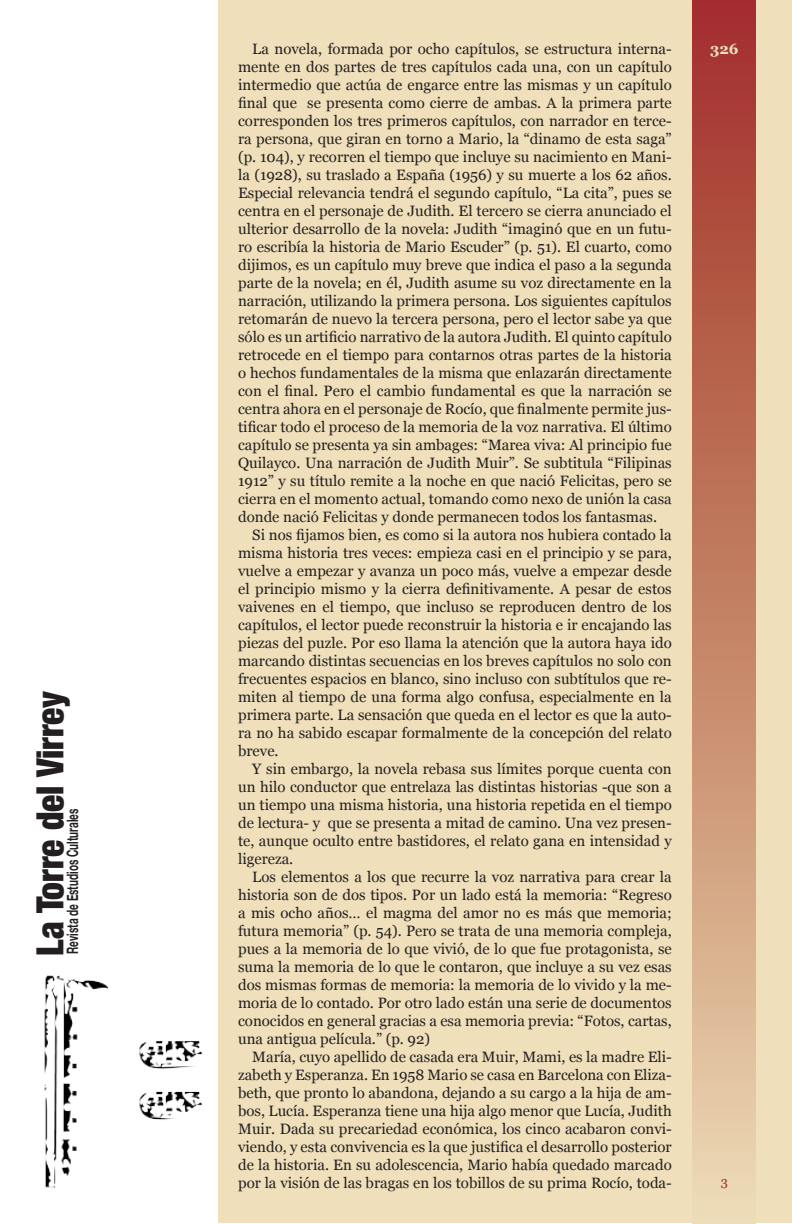
<style>
.page{position:relative;width:792px;height:1224px;background:#fff}
.page>*{position:absolute;margin:0;border:0;box-sizing:border-box;transform-origin:0 0}
.t1{font:900 condensed 37.5px "Helvetica Neue";color:#231f20;scale:.95 1}
.t2{font:700 15.8px "Helvetica Neue";color:#231f20;scale:.63 1}
.Normal__Web{font:15px/18px "Georgia";color:#231f20;text-align:justify}
.t3{font:700 15px "Georgia";color:#efdfbb}
</style>
<div class="page">
<div style="left:218px;top:0;width:574px;height:1224px;background:#efdfbb"></div>
<div style="left:693px;top:0;width:63px;height:1224px;background:linear-gradient(to bottom,#a02d24,#ead9ae)"></div>
<img style="left:44px;top:975px;width:159px;height:213px">
<h1 class="t1" style="left:27px;top:956px;width:280px;rotate:-90deg">La Torre del Virrey</h1>
<p class="t2" style="left:63px;top:954px;width:232px;rotate:-90deg">Revista de Estudios Culturales</p>
<p class="Normal__Web" style="left:238px;top:40px;width:435px;text-indent:14px">La novela, formada por ocho capítulos, se estructura interna&shy;mente en dos partes de tres capítulos cada una, con un capítulo intermedio que actúa de engarce entre las mismas y un capítulo final que se presenta como cierre de ambas. A la primera parte corresponden los tres primeros capítulos, con narrador en terce&shy;ra persona, que giran en torno a Mario, la “dinamo de esta saga” (p. 104), y recorren el tiempo que incluye su nacimiento en Mani&shy;la (1928), su traslado a España (1956) y su muerte a los 62 años.<br>Especial relevancia tendrá el segundo capítulo, “La cita”, pues se centra en el personaje de Judith. El tercero se cierra anunciado el ulterior desarrollo de la novela: Judith “imaginó que en un futu&shy;ro escribía la historia de Mario Escuder” (p. 51). El cuarto, como dijimos, es un capítulo muy breve que indica el paso a la segunda parte de la novela; en él, Judith asume su voz directamente en la narración, utilizando la primera persona. Los siguientes capítulos retomarán de nuevo la tercera persona, pero el lector sabe ya que sólo es un artificio narrativo de la autora Judith. El quinto capítulo retrocede en el tiempo para contarnos otras partes de la historia o hechos fundamentales de la misma que enlazarán directamente con el final. Pero el cambio fundamental es que la narración se centra ahora en el personaje de Rocío, que finalmente permite jus&shy;tificar todo el proceso de la memoria de la voz narrativa. El último capítulo se presenta ya sin ambages: “Marea viva: Al principio fue Quilayco. Una narración de Judith Muir”. Se subtitula “Filipinas 1912” y su título remite a la noche en que nació Felicitas, pero se cierra en el momento actual, tomando como nexo de unión la casa donde nació Felicitas y donde permanecen todos los fantasmas.</p>
<p class="Normal__Web" style="left:238px;top:526px;width:435px;text-indent:14px">Si nos fijamos bien, es como si la autora nos hubiera contado la misma historia tres veces: empieza casi en el principio y se para, vuelve a empezar y avanza un poco más, vuelve a empezar desde el principio mismo y la cierra definitivamente. A pesar de estos vaivenes en el tiempo, que incluso se reproducen dentro de los capítulos, el lector puede reconstruir la historia e ir encajando las piezas del puzle. Por eso llama la atención que la autora haya ido marcando distintas secuencias en los breves capítulos no solo con frecuentes espacios en blanco, sino incluso con subtítulos que re&shy;miten al tiempo de una forma algo confusa, especialmente en la primera parte. La sensación que queda en el lector es que la auto&shy;ra no ha sabido escapar formalmente de la concepción del relato breve.</p>
<p class="Normal__Web" style="left:238px;top:760px;width:435px;text-indent:14px">Y sin embargo, la novela rebasa sus límites porque cuenta con un hilo conductor que entrelaza las distintas historias -que son a un tiempo una misma historia, una historia repetida en el tiempo de lectura- y que se presenta a mitad de camino. Una vez presen&shy;te, aunque oculto entre bastidores, el relato gana en intensidad y ligereza.</p>
<p class="Normal__Web" style="left:238px;top:868px;width:435px;text-indent:14px">Los elementos a los que recurre la voz narrativa para crear la historia son de dos tipos. Por un lado está la memoria: “Regreso a mis ocho años… el magma del amor no es más que memoria; futura memoria” (p. 54). Pero se trata de una memoria compleja, pues a la memoria de lo que vivió, de lo que fue protagonista, se suma la memoria de lo que le contaron, que incluye a su vez esas dos mismas formas de memoria: la memoria de lo vivido y la me&shy;moria de lo contado. Por otro lado están una serie de documentos conocidos en general gracias a esa memoria previa: “Fotos, cartas, una antigua película.” (p. 92)</p>
<p class="Normal__Web" style="left:238px;top:1048px;width:435px;text-indent:14px">María, cuyo apellido de casada era Muir, Mami, es la madre Eli&shy;zabeth y Esperanza. En 1958 Mario se casa en Barcelona con Eliza&shy;beth, que pronto lo abandona, dejando a su cargo a la hija de am&shy;bos, Lucía. Esperanza tiene una hija algo menor que Lucía, Judith Muir. Dada su precariedad económica, los cinco acabaron convi&shy;viendo, y esta convivencia es la que justifica el desarrollo posterior de la historia. En su adolescencia, Mario había quedado marcado por la visión de las bragas en los tobillos de su prima Rocío, toda-</p>
<p class="t3" style="left:710px;top:40px;width:30px">326</p>
</div>
